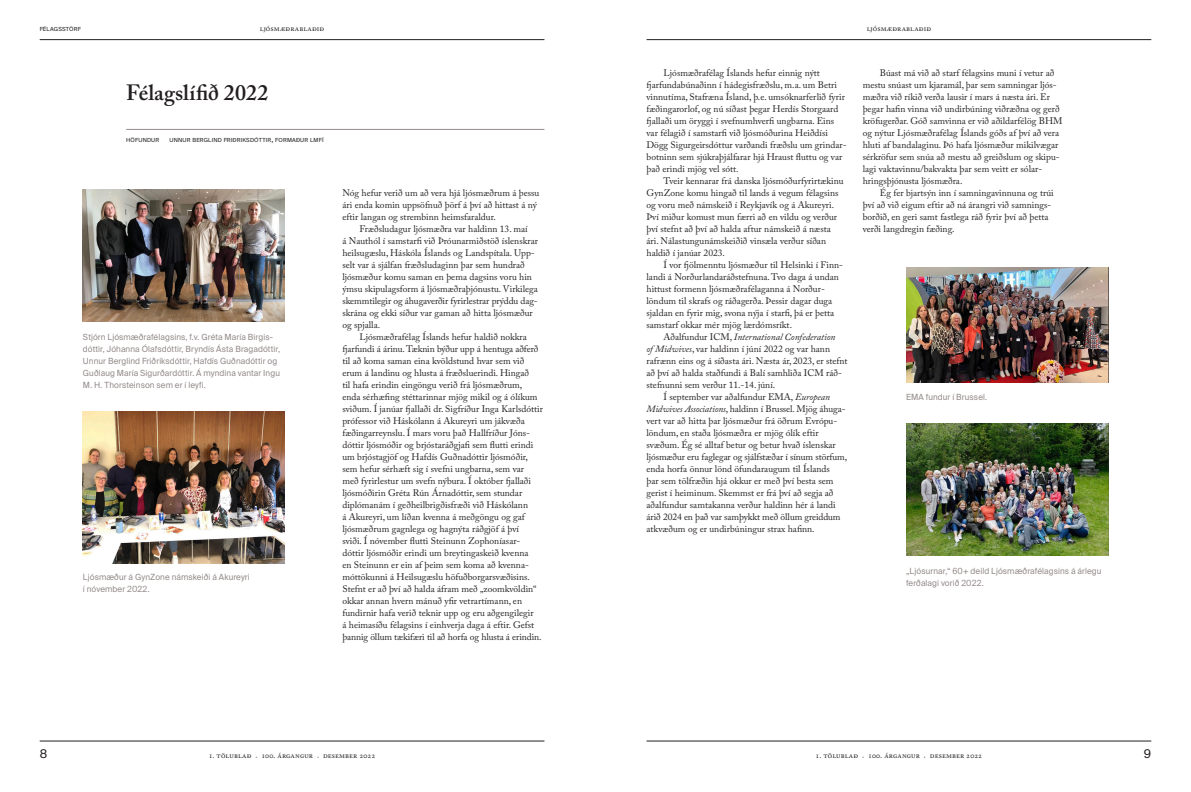
<style>
.page{position:relative;width:1191px;height:792px;background:#fff}
.page>*{position:absolute;margin:0;border:0;box-sizing:border-box;transform-origin:0 0}
.t1{font:600 22px "Adobe Caslon Pro";letter-spacing:.01em;color:#231f20}
.t2{font:12px "Suisse Intl";color:#231f20}
.t3{font:9.5px/12px "Adobe Caslon Pro";letter-spacing:-.005em;color:#231f20}
.t4{font:9.5px/12px "Adobe Caslon Pro";letter-spacing:-.025em;color:#231f20}
.t5{font:italic 9.5px "Adobe Caslon Pro";color:#231f20}
.t6{font:8.5px/12px "Suisse Intl";letter-spacing:.01em;color:#958c8b;scale:.96 1}
.t7{font:8px "Adobe Caslon Pro";letter-spacing:.015em;color:#231f20}
.t8{font:5.6px "Suisse Intl";letter-spacing:.03em;color:#231f20}
.s1{font-size:8px}
.s2{font-style:normal}
.s3{font-style:italic}
</style>
<div class="page">
<hr style="left:646px;top:39px;width:505px;height:1px;background:#231f20">
<hr style="left:646px;top:741px;width:505px;height:1px;background:#231f20">
<hr style="left:40px;top:39px;width:504px;height:1px;background:#231f20">
<hr style="left:40px;top:741px;width:504px;height:1px;background:#231f20">
<hr style="left:126px;top:129px;width:418px;height:1px;background:#958c8b">
<img style="left:83px;top:190px;width:202px;height:132px">
<img style="left:83px;top:412px;width:202px;height:151px">
<img style="left:906px;top:424px;width:202px;height:131px">
<img style="left:906px;top:268px;width:202px;height:114px">
<p class="t8" style="left:40px;top:26px;width:43px">FÉLAGSSTÖRF</p>
<p class="t7" style="left:260px;top:24px;width:66px">ljósmæðrablaðið</p>
<p class="t7" style="left:866px;top:24px;width:66px">ljósmæðrablaðið</p>
<h1 class="t1" style="left:126px;top:79px;width:144px">Félagslífið 2022</h1>
<p class="t8" style="left:126px;top:136px;width:35px">HÖFUNDUR</p>
<p class="t8" style="left:169px;top:136px;width:156px">UNNUR BERGLIND FRIÐRIKSDÓTTIR<span class="s1">,</span> FORMAÐUR LMFÍ</p>
<p class="t6" style="left:83px;top:331px;width:207px">Stjórn Ljósmæðrafélagsins, f.v. Gréta María Birgis&shy;dóttir, Jóhanna Ólafsdóttir, Bryndís Ásta Bragadóttir, Unnur Berglind Friðriksdóttir, Hafdís Guðnadóttir og Guðlaug María Sigurðardóttir. Á myndina vantar Ingu M. H. Thorsteinson sem er í leyfi.</p>
<p class="t6" style="left:83px;top:571px;width:175px">Ljósmæður á GynZone námskeiði á Akureyri í nóvember 2022.</p>
<p class="t3" style="left:342px;top:186px;width:198px">Nóg hefur verið um að vera hjá ljósmæðrum á þessu ári enda komin uppsöfnuð þörf á því að hittast á ný eftir langan og strembinn heimsfaraldur.</p>
<p class="t4" style="left:342px;top:222px;width:197px;text-indent:17px">Fræðsludagur ljósmæðra var haldinn 13. maí<br>á Nauthól í samstarfi við Þróunarmiðstöð íslenskrar heilsugæslu, Háskóla Íslands og Landspítala. Upp&shy;selt var á sjálfan fræðsludaginn þar sem hundrað ljósmæður komu saman en þema dagsins voru hin ýmsu skipulagsform á ljósmæðraþjónustu. Virkilega skemmtilegir og áhugaverðir fyrirlestrar prýddu dag&shy;skrána og ekki síður var gaman að hitta ljósmæður og spjalla.</p>
<p class="t3" style="left:342px;top:330px;width:202px;text-indent:17px">Ljósmæðrafélag Íslands hefur haldið nokkra fjarfundi á árinu. Tæknin býður upp á hentuga aðferð til að koma saman eina kvöldstund hvar sem við erum á landinu og hlusta á fræðsluerindi. Hingað<br>til hafa erindin eingöngu verið frá ljósmæðrum,<br>enda sérhæfing stéttarinnar mjög mikil og á ólíkum sviðum. Í janúar fjallaði dr. Sigfríður Inga Karlsdóttir prófessor við Háskólann á Akureyri um jákvæða fæðingarreynslu. Í mars voru það Hallfríður Jóns&shy;dóttir ljósmóðir og brjóstaráðgjafi sem flutti erindi um brjóstagjöf og Hafdís Guðnadóttir ljósmóðir, sem hefur sérhæft sig í svefni ungbarna, sem var<br>með fyrirlestur um svefn nýbura. Í október fjallaði ljósmóðirin Gréta Rún Árnadóttir, sem stundar diplómanám í geðheilbrigðisfræði við Háskólann<br>á Akureyri, um líðan kvenna á meðgöngu og gaf ljósmæðrum gagnlega og hagnýta ráðgjöf á því<br>sviði. Í nóvember flutti Steinunn Zophoníasar&shy;dóttir ljósmóðir erindi um breytingaskeið kvenna<br>en Steinunn er ein af þeim sem koma að kvenna&shy;móttökunni á Heilsugæslu höfuðborgarsvæðisins.<br>Stefnt er að því að halda áfram með „zoomkvöldin“ okkar annan hvern mánuð yfir vetrartímann, en fundirnir hafa verið teknir upp og eru aðgengilegir<br>á heimasíðu félagsins í einhverja daga á eftir. Gefst þannig öllum tækifæri til að horfa og hlusta á erindin.</p>
<p class="t3" style="left:646px;top:66px;width:201px;text-indent:17px">Ljósmæðrafélag Íslands hefur einnig nýtt fjarfundabúnaðinn í hádegisfræðslu, m.a. um Betri vinnutíma, Stafræna Ísland, þ.e. umsóknarferlið fyrir fæðingarorlof, og nú síðast þegar Herdís Storgaard fjallaði um öryggi í svefnumhverfi ungbarna. Eins var félagið í samstarfi við ljósmóðurina Heiðdísi Dögg Sigurgeirsdóttur varðandi fræðslu um grindar&shy;botninn sem sjúkraþjálfarar hjá Hraust fluttu og var það erindi mjög vel sótt.</p>
<p class="t4" style="left:646px;top:174px;width:199px;text-indent:17px">Tveir kennarar frá danska ljósmóðurfyrirtækinu GynZone komu hingað til lands á vegum félagsins og voru með námskeið í Reykjavík og á Akureyri.<br>Því miður komust mun færri að en vildu og verður því stefnt að því að halda aftur námskeið á næsta ári. Nálastungunámskeiðið vinsæla verður síðan haldið í janúar 2023.</p>
<p class="t4" style="left:646px;top:258px;width:198px;text-indent:17px">Í vor fjölmenntu ljósmæður til Helsinki í Finn&shy;landi á Norðurlandaráðstefnuna. Tvo daga á undan hittust formenn ljósmæðrafélaganna á Norður&shy;löndum til skrafs og ráðagerða. Þessir dagar duga sjaldan en fyrir mig, svona nýja í starfi, þá er þetta samstarf okkar mér mjög lærdómsríkt.</p>
<p class="t5" style="left:663px;top:331px;width:173px"><span class="s2">Aðalfundur ICM,</span> International Confederation</p>
<p class="t3" style="left:646px;top:342px;width:185px"><span class="s3">of Midwives</span>, var haldinn í júní 2022 og var hann</p>
<p class="t3" style="left:646px;top:354px;width:203px">rafrænn eins og á síðasta ári. Næsta ár, 2023, er stefnt</p>
<p class="t3" style="left:646px;top:366px;width:197px">að því að halda staðfundi á Balí samhliða ICM ráð-</p>
<p class="t3" style="left:646px;top:378px;width:130px">stefnunni sem verður 11.-14. júní.</p>
<p class="t3" style="left:663px;top:390px;width:168px">Í september var aðalfundur EMA, <span class="s3">European</span></p>
<p class="t3" style="left:646px;top:402px;width:199px"><span class="s3">Midwives Associations</span>, haldinn í Brussel. Mjög áhuga-</p>
<p class="t3" style="left:646px;top:414px;width:192px">vert var að hitta þar ljósmæður frá öðrum Evrópu-</p>
<p class="t3" style="left:646px;top:426px;width:174px">löndum, en staða ljósmæðra er mjög ólík eftir</p>
<p class="t3" style="left:646px;top:438px;width:191px">svæðum. Ég sé alltaf betur og betur hvað íslenskar</p>
<p class="t3" style="left:646px;top:450px;width:202px">ljósmæður eru faglegar og sjálfstæðar í sínum störfum,</p>
<p class="t3" style="left:646px;top:462px;width:185px">enda horfa önnur lönd öfundaraugum til Íslands</p>
<p class="t3" style="left:646px;top:474px;width:188px">þar sem tölfræðin hjá okkur er með því besta sem</p>
<p class="t3" style="left:646px;top:486px;width:189px">gerist í heiminum. Skemmst er frá því að segja að</p>
<p class="t3" style="left:646px;top:498px;width:191px">aðalfundur samtakanna verður haldinn hér á landi</p>
<p class="t3" style="left:646px;top:510px;width:196px">árið 2024 en það var samþykkt með öllum greiddum</p>
<p class="t3" style="left:646px;top:522px;width:170px">atkvæðum og er undirbúningur strax hafinn.</p>
<p class="t3" style="left:862px;top:66px;width:201px;text-indent:17px">Búast má við að starf félagsins muni í vetur að mestu snúast um kjaramál, þar sem samningar ljós&shy;mæðra við ríkið verða lausir í mars á næsta ári. Er þegar hafin vinna við undirbúning viðræðna og gerð kröfugerðar. Góð samvinna er við aðildarfélög BHM og nýtur Ljósmæðrafélag Íslands góðs af því að vera hluti af bandalaginu. Þó hafa ljósmæður mikilvægar sérkröfur sem snúa að mestu að greiðslum og skipu&shy;lagi vaktavinnu/bakvakta þar sem veitt er sólar&shy;hringsþjónusta ljósmæðra.</p>
<p class="t3" style="left:862px;top:186px;width:192px;text-indent:17px">Ég fer bjartsýn inn í samningavinnuna og trúi því að við eigum eftir að ná árangri við samnings&shy;borðið, en geri samt fastlega ráð fyrir því að þetta verði langdregin fæðing.</p>
<p class="t6" style="left:906px;top:391px;width:86px">EMA fundur í Brussel.</p>
<p class="t6" style="left:906px;top:565px;width:205px">„Ljósurnar,“ 60+ deild Ljósmæðrafélagsins á árlegu ferðalagi vorið 2022.</p>
<p class="t2" style="left:40px;top:747px;width:9px">8</p>
<p class="t7" style="left:209px;top:751px;width:168px">1. tölublað · 100. árgangur · desember 2022</p>
<p class="t7" style="left:815px;top:751px;width:168px">1. tölublað · 100. árgangur · desember 2022</p>
<p class="t2" style="left:1144px;top:747px;width:9px">9</p>
</div>
